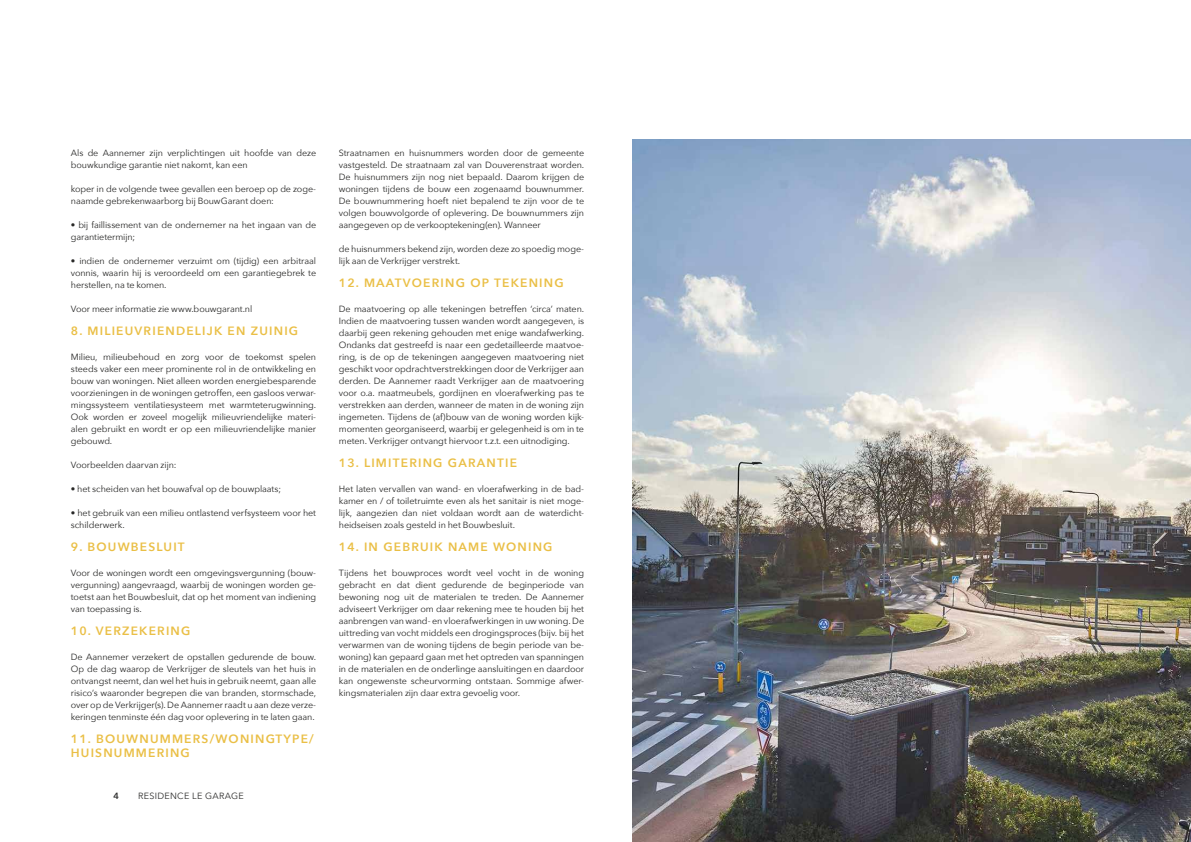
<style>
.page{position:relative;width:1191px;height:842px;background:#fff}
.page>*{position:absolute;margin:0;border:0;box-sizing:border-box;transform-origin:0 0}
.t1{font:600 12px/14.4px "Avenir Next";letter-spacing:.1em;color:#eabf46}
.t2{font:9px/12px "Avenir Next";letter-spacing:-.01em;color:#282827;text-align:justify}
.t3{font:9px "Avenir Next";letter-spacing:.03em;color:#2d2d2c}
.t4{font:600 9px "Avenir Next";color:#2d2d2c}
</style>
<div class="page">
<img style="left:632px;top:139px;width:559px;height:703px">
<p class="t2" style="left:71px;top:146px;width:247px">Als de Aannemer zijn verplichtingen uit hoofde van deze bouwkundige garantie niet nakomt, kan een</p>
<p class="t2" style="left:71px;top:182px;width:247px">koper in de volgende twee gevallen een beroep op de zoge&shy;naamde gebrekenwaarborg bij BouwGarant doen:</p>
<p class="t2" style="left:71px;top:218px;width:247px">• bij faillissement van de ondernemer na het ingaan van de garantietermijn;</p>
<p class="t2" style="left:71px;top:254px;width:247px">• indien de ondernemer verzuimt om (tijdig) een arbitraal vonnis, waarin hij is veroordeeld om een garantiegebrek te herstellen, na te komen.</p>
<p class="t2" style="left:71px;top:302px;width:183px">Voor meer informatie zie www.bouwgarant.nl</p>
<h1 class="t1" style="left:71px;top:323px;width:229px">8. MILIEUVRIENDELIJK EN ZUINIG</h1>
<p class="t2" style="left:71px;top:350px;width:247px">Milieu, milieubehoud en zorg voor de toekomst spelen steeds vaker een meer prominente rol in de ontwikkeling en bouw van woningen. Niet alleen worden energiebesparende voorzieningen in de woningen getroffen, een gasloos verwar&shy;mingssysteem ventilatiesysteem met warmteterugwinning.<br>Ook worden er zoveel mogelijk milieuvriendelijke materi&shy;alen gebruikt en wordt er op een milieuvriendelijke manier gebouwd.</p>
<p class="t2" style="left:71px;top:458px;width:107px">Voorbeelden daarvan zijn:</p>
<p class="t2" style="left:71px;top:482px;width:212px">• het scheiden van het bouwafval op de bouwplaats;</p>
<p class="t2" style="left:71px;top:506px;width:247px">• het gebruik van een milieu ontlastend verfsysteem voor het schilderwerk.</p>
<h1 class="t1" style="left:71px;top:539px;width:115px">9. BOUWBESLUIT</h1>
<p class="t2" style="left:71px;top:566px;width:247px">Voor de woningen wordt een omgevingsvergunning (bouw&shy;vergunning) aangevraagd, waarbij de woningen worden ge&shy;toetst aan het Bouwbesluit, dat op het moment van indiening van toepassing is.</p>
<h1 class="t1" style="left:71px;top:623px;width:121px">10. VERZEKERING</h1>
<p class="t2" style="left:71px;top:650px;width:247px">De Aannemer verzekert de opstallen gedurende de bouw.<br>Op de dag waarop de Verkrijger de sleutels van het huis in ontvangst neemt, dan wel het huis in gebruik neemt, gaan alle risico’s waaronder begrepen die van branden, stormschade, over op de Verkrijger(s). De Aannemer raadt u aan deze verze&shy;keringen tenminste één dag voor oplevering in te laten gaan.</p>
<h1 class="t1" style="left:71px;top:731px;width:244px">11. BOUWNUMMERS/WONINGTYPE/<br>HUISNUMMERING</h1>
<p class="t4" style="left:114px;top:788px;width:7px">4</p>
<p class="t3" style="left:138px;top:788px;width:107px">RESIDENCE LE GARAGE</p>
<p class="t2" style="left:339px;top:146px;width:247px">Straatnamen en huisnummers worden door de gemeente vastgesteld. De straatnaam zal van Douverenstraat worden.<br>De huisnummers zijn nog niet bepaald. Daarom krijgen de woningen tijdens de bouw een zogenaamd bouwnummer.<br>De bouwnummering hoeft niet bepalend te zijn voor de te volgen bouwvolgorde of oplevering. De bouwnummers zijn aangegeven op de verkooptekening(en). Wanneer</p>
<p class="t2" style="left:339px;top:242px;width:247px">de huisnummers bekend zijn, worden deze zo spoedig moge&shy;lijk aan de Verkrijger verstrekt.</p>
<h1 class="t1" style="left:339px;top:275px;width:226px">12. MAATVOERING OP TEKENING</h1>
<p class="t2" style="left:339px;top:302px;width:247px">De maatvoering op alle tekeningen betreffen ‘circa’ maten.<br>Indien de maatvoering tussen wanden wordt aangegeven, is daarbij geen rekening gehouden met enige wandafwerking.<br>Ondanks dat gestreefd is naar een gedetailleerde maatvoe&shy;ring, is de op de tekeningen aangegeven maatvoering niet geschikt voor opdrachtverstrekkingen door de Verkrijger aan derden. De Aannemer raadt Verkrijger aan de maatvoering voor o.a. maatmeubels, gordijnen en vloerafwerking pas te verstrekken aan derden, wanneer de maten in de woning zijn ingemeten. Tijdens de (af)bouw van de woning worden kijk&shy;momenten georganiseerd, waarbij er gelegenheid is om in te meten. Verkrijger ontvangt hiervoor t.z.t. een uitnodiging.</p>
<h1 class="t1" style="left:339px;top:455px;width:180px">13. LIMITERING GARANTIE</h1>
<p class="t2" style="left:339px;top:482px;width:247px">Het laten vervallen van wand- en vloerafwerking in de bad&shy;kamer en / of toiletruimte even als het sanitair is niet moge&shy;lijk, aangezien dan niet voldaan wordt aan de waterdicht&shy;heidseisen zoals gesteld in het Bouwbesluit.</p>
<h1 class="t1" style="left:339px;top:539px;width:215px">14. IN GEBRUIK NAME WONING</h1>
<p class="t2" style="left:339px;top:566px;width:247px">Tijdens het bouwproces wordt veel vocht in de woning gebracht en dat dient gedurende de beginperiode van bewoning nog uit de materialen te treden. De Aannemer adviseert Verkrijger om daar rekening mee te houden bij het aanbrengen van wand- en vloerafwerkingen in uw woning. De uittreding van vocht middels een drogingsproces (bijv. bij het verwarmen van de woning tijdens de begin periode van be&shy;woning) kan gepaard gaan met het optreden van spanningen in de materialen en de onderlinge aansluitingen en daardoor kan ongewenste scheurvorming ontstaan. Sommige afwer&shy;kingsmaterialen zijn daar extra gevoelig voor.</p>
</div>
